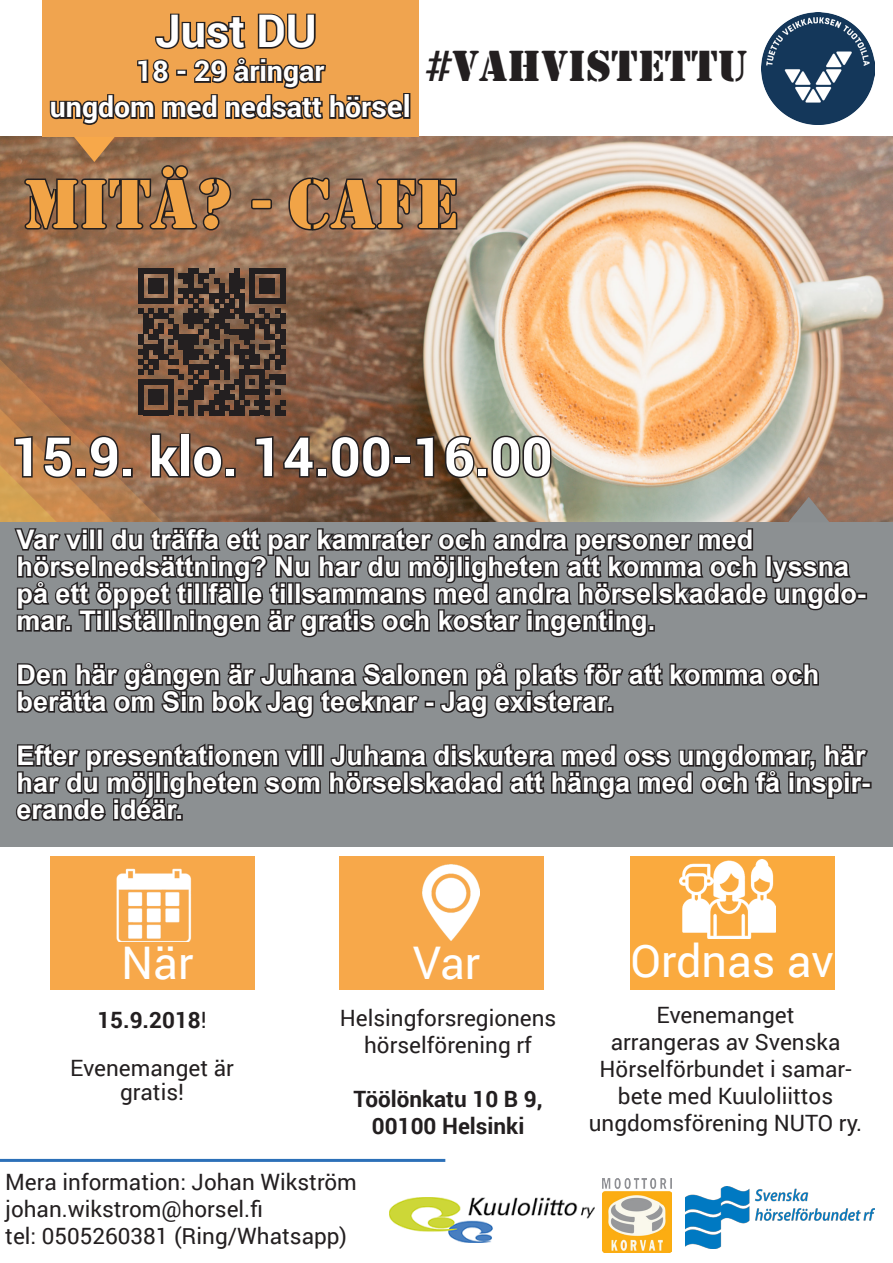
<style>
.page{position:relative;width:893px;height:1263px;background:#fff}
.page>*{position:absolute;margin:0;border:0;box-sizing:border-box;transform-origin:0 0}
.t1{font:72px "Stencil";color:#f1a447}
.t2{font:700 54px "Roboto";color:#fff}
.t3{font:45px "Roboto";color:#fff}
.t4{font:45px "Stencil";color:#231f20}
.t5{font:700 45px "Roboto";color:#fff}
.t6{font:700 28.5px "Roboto";color:#fff}
.t7{font:700 27px/27px "Arial";color:#fff}
.t8{font:22.5px/27px "Roboto";color:#231f20;text-align:center}
.t9{font:700 22.5px "Roboto";color:#231f20}
.s1{font-size:30px}
.s2{font-weight:400}
</style>
<div class="page">
<img style="left:390px;top:1197px;width:204px;height:45px">
<img style="left:0;top:137px;width:893px;height:385px">
<img style="left:762px;top:12px;width:112px;height:113px">
<svg style="left:0;top:327px;width:257px;height:195px;background:#aa794f"></svg>
<div style="left:0;top:522px;width:893px;height:324px;background:#8c9092"></div>
<div style="left:42px;top:0;width:377px;height:137px;background:#f0a44f"></div>
<svg style="left:49px;top:13px;width:354px;height:112px"></svg>
<div style="left:403px;top:93px;width:7px;height:26px;border:3px solid #231f20"></div>
<svg style="left:248px;top:196px;width:27px;height:16px"></svg>
<svg style="left:287px;top:175px;width:172px;height:74px;background:#826451"></svg>
<svg style="left:253px;top:434px;width:22px;height:45px"></svg>
<svg style="left:281px;top:435px;width:34px;height:44px"></svg>
<div style="left:316px;top:468px;width:11px;height:10px;border:3px solid #231f20"></div>
<svg style="left:329px;top:434px;width:63px;height:46px;background:#563e31"></svg>
<div style="left:393px;top:455px;width:18px;height:9px;border:3px solid #231f20"></div>
<svg style="left:414px;top:434px;width:22px;height:45px"></svg>
<svg style="left:443px;top:434px;width:33px;height:46px;background:#8a7867"></svg>
<div style="left:477px;top:468px;width:11px;height:10px;border:3px solid #231f20"></div>
<svg style="left:490px;top:434px;width:63px;height:46px;background:#7f8071"></svg>
<img style="left:602px;top:1178px;width:70px;height:74px">
<div style="left:50px;top:856px;width:205px;height:134px;background:#f7a84a"></div>
<div style="left:340px;top:856px;width:204px;height:134px;background:#f7a84a"></div>
<div style="left:630px;top:856px;width:204px;height:134px;background:#faaa3e"></div>
<img style="left:422px;top:865px;width:58px;height:76px">
<img style="left:116px;top:868px;width:76px;height:74px">
<img style="left:680px;top:859px;width:96px;height:79px">
<div style="left:857px;top:593px;width:10px;height:6px;border:3px solid #231f20"></div>
<svg style="left:12px;top:497px;width:847px;height:141px"></svg>
<div style="left:648px;top:625px;width:7px;height:7px;border:3px solid #231f20"></div>
<svg style="left:16px;top:662px;width:803px;height:57px"></svg>
<div style="left:607px;top:706px;width:6px;height:7px;border:3px solid #231f20"></div>
<div style="left:861px;top:782px;width:10px;height:6px;border:3px solid #231f20"></div>
<svg style="left:15px;top:743px;width:855px;height:78px"></svg>
<div style="left:176px;top:814px;width:7px;height:7px;border:3px solid #231f20"></div>
<hr style="left:0;top:1159px;width:445px;height:3px;background:#2c70b8">
<img style="left:685px;top:1187px;width:189px;height:61px">
<svg style="left:13px;top:137px;width:226px;height:343px;background:#856047"></svg>
<div style="left:234px;top:400px;width:5px;height:15px;background:#231f20"></div>
<div style="left:239px;top:278px;width:6px;height:10px;background:#231f20"></div>
<div style="left:239px;top:293px;width:6px;height:26px;background:#231f20"></div>
<div style="left:239px;top:329px;width:6px;height:10px;background:#231f20"></div>
<div style="left:239px;top:349px;width:6px;height:15px;background:#231f20"></div>
<div style="left:239px;top:370px;width:6px;height:30px;background:#231f20"></div>
<div style="left:239px;top:405px;width:6px;height:10px;background:#231f20"></div>
<div style="left:245px;top:314px;width:5px;height:10px;background:#231f20"></div>
<div style="left:245px;top:329px;width:5px;height:15px;background:#231f20"></div>
<svg style="left:245px;top:349px;width:5px;height:5px"></svg>
<div style="left:245px;top:359px;width:5px;height:16px;background:#231f20"></div>
<div style="left:250px;top:268px;width:5px;height:10px;background:#231f20"></div>
<div style="left:250px;top:278px;width:5px;height:10px;background:#231f20"></div>
<div style="left:250px;top:324px;width:5px;height:15px;background:#231f20"></div>
<div style="left:250px;top:344px;width:5px;height:20px;background:#231f20"></div>
<div style="left:255px;top:354px;width:5px;height:10px;background:#231f20"></div>
<div style="left:260px;top:278px;width:5px;height:10px;background:#231f20"></div>
<div style="left:260px;top:319px;width:5px;height:10px;background:#231f20"></div>
<div style="left:265px;top:278px;width:5px;height:10px;background:#231f20"></div>
<div style="left:265px;top:324px;width:5px;height:15px;background:#231f20"></div>
<div style="left:265px;top:359px;width:5px;height:11px;background:#231f20"></div>
<div style="left:270px;top:278px;width:5px;height:10px;background:#231f20"></div>
<svg style="left:260px;top:334px;width:15px;height:25px"></svg>
<svg style="left:255px;top:268px;width:25px;height:5px"></svg>
<svg style="left:250px;top:288px;width:30px;height:36px"></svg>
<div style="left:275px;top:319px;width:5px;height:15px;background:#231f20"></div>
<div style="left:275px;top:339px;width:5px;height:15px;background:#231f20"></div>
<div style="left:275px;top:359px;width:5px;height:11px;background:#231f20"></div>
<div style="left:280px;top:268px;width:5px;height:10px;background:#231f20"></div>
<div style="left:280px;top:278px;width:5px;height:10px;background:#231f20"></div>
<div style="left:280px;top:288px;width:5px;height:16px;background:#231f20"></div>
<div style="left:280px;top:314px;width:5px;height:10px;background:#231f20"></div>
<div style="left:280px;top:329px;width:5px;height:15px;background:#231f20"></div>
<div style="left:280px;top:349px;width:5px;height:15px;background:#231f20"></div>
<svg style="left:245px;top:370px;width:40px;height:45px;background:#503c32"></svg>
<p class="t5" style="left:155px;top:-1px;width:163px">Just DU</p>
<p class="t6" style="left:136px;top:51px;width:190px">18 - 29 åringar</p>
<p class="t6" style="left:50px;top:87px;width:362px">ungdom med nedsatt hör<span class="s1">sel</span></p>
<p class="t4" style="left:426px;top:40px;width:213px">#VAHVISTETT</p>
<p class="t4" style="left:718px;top:40px;width:32px">U</p>
<p class="t1" style="left:23px;top:163px;width:436px">MITÄ? - CAFE</p>
<p class="t2" style="left:11px;top:419px;width:543px">15.9. klo. 14.00-16.00</p>
<p class="t7" style="left:17px;top:527px;width:851px">Var vill du träffa ett par kamrater och andra personer med hörselnedsättning? Nu har du möjligheten att komma och lyssna på ett öppet tillfälle tillsammans med andra hörselskadade ungdo&shy;mar. Tillställningen är gratis och kostar ingenting.</p>
<p class="t7" style="left:17px;top:662px;width:804px">Den här gången är Juhana Salonen på plats för att komma och berätta om Sin bok Jag tecknar - Jag existerar.</p>
<p class="t7" style="left:17px;top:743px;width:855px">Efter presentationen vill Juhana diskutera med oss ungdomar, här har du möjligheten som hörselskadad att hänga med och få inspir&shy;erande idéär.</p>
<p class="t3" style="left:121px;top:932px;width:74px">När</p>
<p class="t3" style="left:413px;top:932px;width:69px">Var</p>
<p class="t3" style="left:630px;top:929px;width:205px">Ordnas av</p>
<p class="t9" style="left:97px;top:1004px;width:111px">15.9.2018<span class="s2">!</span></p>
<p class="t8" style="left:70px;top:1054px;width:165px">Evenemanget är</p>
<p class="t8" style="left:120px;top:1078px;width:66px">gratis!</p>
<p class="t8" style="left:657px;top:1000px;width:139px">Evenemanget</p>
<p class="t8" style="left:600px;top:1027px;width:253px">arrangeras av Svenska<br>Hörselförbundet i samar&shy;bete med Kuuloliittos</p>
<p class="t8" style="left:589px;top:1108px;width:275px">ungdomsförening NUTO ry.</p>
<p class="t8" style="left:340px;top:1003px;width:218px">Helsingforsregionens hörselförening rf</p>
<p class="t9" style="left:354px;top:1083px;width:191px">Töölönkatu 10 B 9,</p>
<p class="t9" style="left:372px;top:1110px;width:154px">00100 Helsinki</p>
<p class="t8" style="left:5px;top:1167px;width:353px">Mera information: Johan Wikström</p>
<p class="t8" style="left:5px;top:1194px;width:259px">johan.wikstrom@horsel.fi</p>
<p class="t8" style="left:5px;top:1221px;width:343px">tel: 0505260381 (Ring/Whatsapp)</p>
</div>
